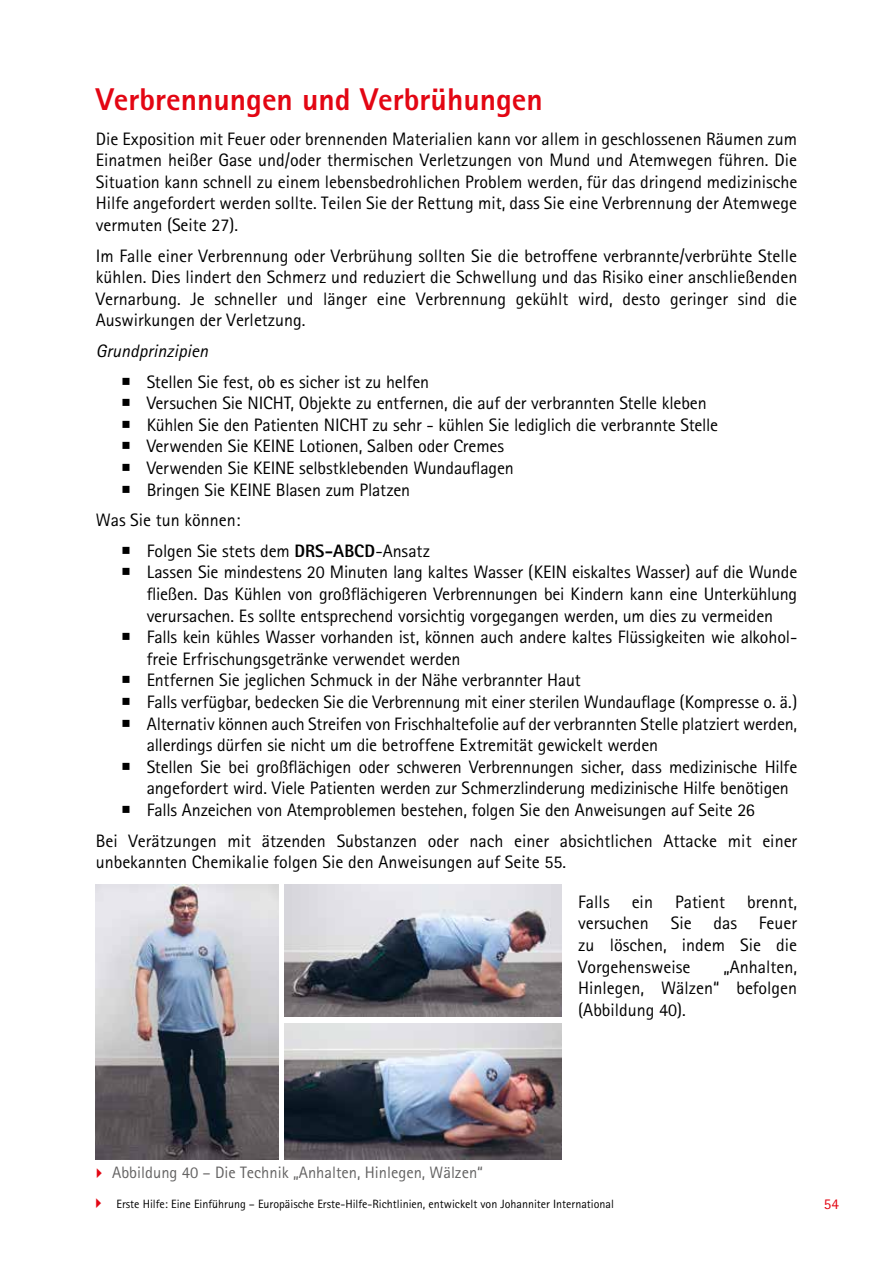
<style>
.page{position:relative;width:893px;height:1263px;background:#fff}
.page>*{position:absolute;margin:0;border:0;box-sizing:border-box;transform-origin:0 0}
.t1{font:800 31.5px "Rotis Sans Serif";color:#e30613}
.t2{font:18px/21.6px "Rotis Sans Serif";letter-spacing:-.01em;color:#000;text-align:justify}
.t3{font:italic 18px "Rotis Sans Serif";color:#000}
.t4{font:16.5px "Rotis Sans Serif";color:#646363}
.t5{font:15px "Rotis Sans Serif";color:#e30613}
.t6{font:12px "Rotis Sans Serif";color:#000}
.s1{font-weight:800}
</style>
<div class="page">
<img style="left:96px;top:885px;width:183px;height:274px">
<img style="left:285px;top:885px;width:276px;height:131px">
<img style="left:285px;top:1024px;width:276px;height:135px">
<h1 class="t1" style="left:96px;top:79px;width:449px">Verbrennungen und Verbrühungen</h1>
<p class="t2" style="left:96px;top:128px;width:703px">Die Exposition mit Feuer oder brennenden Materialien kann vor allem in geschlossenen Räumen zum Einatmen heißer Gase und/oder thermischen Verletzungen von Mund und Atemwegen führen. Die Situation kann schnell zu einem lebensbedrohlichen Problem werden, für das dringend medizinische Hilfe angefordert werden sollte. Teilen Sie der Rettung mit, dass Sie eine Verbrennung der Atemwege vermuten (Seite 27).</p>
<p class="t2" style="left:96px;top:245px;width:703px">Im Falle einer Verbrennung oder Verbrühung sollten Sie die betroffene verbrannte/verbrühte Stelle kühlen. Dies lindert den Schmerz und reduziert die Schwellung und das Risiko einer anschließenden Vernarbung. Je schneller und länger eine Verbrennung gekühlt wird, desto geringer sind die Auswirkungen der Verletzung.</p>
<p class="t3" style="left:96px;top:340px;width:114px">Grundprinzipien</p>
<p class="t2" style="left:147px;top:371px;width:573px;text-align:left">Stellen Sie fest, ob es sicher ist zu helfen<br>Versuchen Sie NICHT, Objekte zu entfernen, die auf der verbrannten Stelle kleben Kühlen Sie den Patienten NICHT zu sehr - kühlen Sie lediglich die verbrannte Stelle Verwenden Sie KEINE Lotionen, Salben oder Cremes<br>Verwenden Sie KEINE selbstklebenden Wundauflagen<br>Bringen Sie KEINE Blasen zum Platzen</p>
<p class="t2" style="left:147px;top:505px;width:285px;line-height:30.6px;text-indent:-51px">Was Sie tun können:<br>Folgen Sie stets dem <span class="s1">DRS-ABCD</span>-Ansatz</p>
<p class="t2" style="left:147px;top:561px;width:652px;text-align:left">Lassen Sie mindestens 20 Minuten lang kaltes Wasser (KEIN eiskaltes Wasser) auf die Wunde fließen. Das Kühlen von großflächigeren Verbrennungen bei Kindern kann eine Unterkühlung verursachen. Es sollte entsprechend vorsichtig vorgegangen werden, um dies zu vermeiden Falls kein kühles Wasser vorhanden ist, können auch andere kaltes Flüssigkeiten wie alkohol&shy;freie Erfrischungsgetränke verwendet werden<br>Entfernen Sie jeglichen Schmuck in der Nähe verbrannter Haut<br>Falls verfügbar, bedecken Sie die Verbrennung mit einer sterilen Wundauflage (Kompresse o. ä.)<br>Alternativ können auch Streifen von Frischhaltefolie auf der verbrannten Stelle platziert werden, allerdings dürfen sie nicht um die betroffene Extremität gewickelt werden<br>Stellen Sie bei großflächigen oder schweren Verbrennungen sicher, dass medizinische Hilfe angefordert wird. Viele Patienten werden zur Schmerzlinderung medizinische Hilfe benötigen Falls Anzeichen von Atemproblemen bestehen, folgen Sie den Anweisungen auf Seite 26</p>
<p class="t2" style="left:96px;top:830px;width:703px">Bei Verätzungen mit ätzenden Substanzen oder nach einer absichtlichen Attacke mit einer unbekannten Chemikalie folgen Sie den Anweisungen auf Seite 55.</p>
<p class="t2" style="left:578px;top:891px;width:220px">Falls ein Patient brennt, versuchen Sie das Feuer zu löschen, indem Sie die Vorgehensweise</p>
<p class="t2" style="left:578px;top:956px;width:220px;text-indent:145px">„Anhalten, Hinlegen, Wälzen“ befolgen (Abbildung 40).</p>
<p class="t4" style="left:112px;top:1162px;width:372px">Abbildung 40 – Die Technik „Anhalten, Hinlegen, Wälzen“</p>
<p class="t6" style="left:117px;top:1197px;width:499px">Erste Hilfe: Eine Einführung – Europäische Erste-Hilfe-Richtlinien, entwickelt von Johanniter International</p>
<p class="t5" style="left:824px;top:1195px;width:16px">54</p>
</div>
